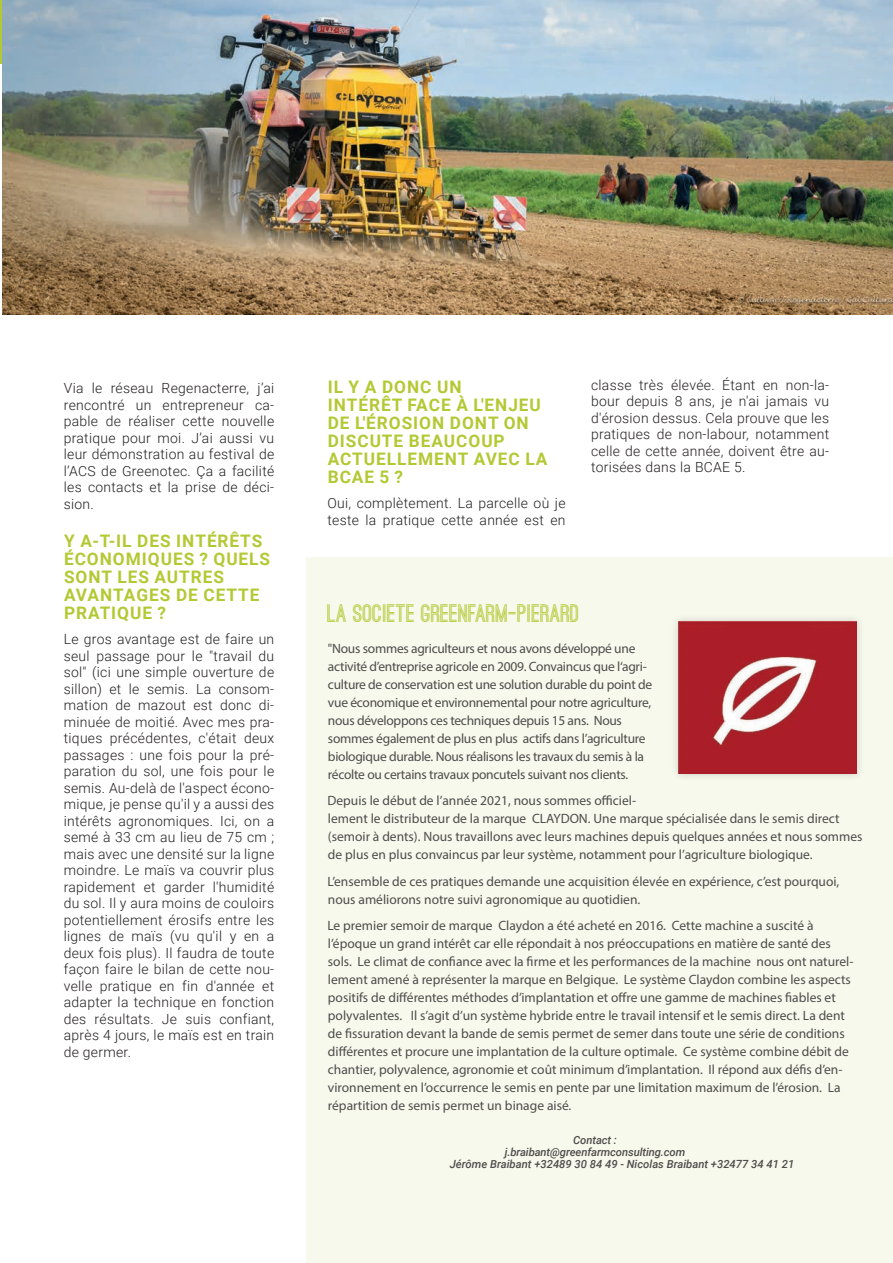
<style>
.page{position:relative;width:893px;height:1263px;background:#fff}
.page>*{position:absolute;margin:0;border:0;box-sizing:border-box;transform-origin:0 0}
.t1{font:700 24px "Ostrich Sans";color:#b3c934}
.t2{font:700 17.25px/18px "Roboto";letter-spacing:.055em;color:#b3c934}
.t3{font:300 13.95px/16.5px "Roboto";letter-spacing:.02em;color:#231f20;text-align:justify}
.t4{font:13.5px/18px "Myriad Pro";color:#4f4c4b}
.t5{font:13.5px/18px "Myriad Pro";letter-spacing:-.02em;color:#4f4c4b}
.t6{font:italic 500 11.25px "Roboto";color:#4f4c4b}
</style>
<div class="page">
<div style="left:306px;top:557px;width:587px;height:706px;background:#f7f9ed"></div>
<div style="left:670px;top:613px;width:194px;height:169px;background:#231f20;opacity:.2"></div>
<img style="left:678px;top:621px;width:178px;height:153px">
<img style="left:2px;top:0;width:891px;height:315px">
<p class="t3" style="left:64px;top:379px;width:212px">Via le réseau Regenacterre, j’ai rencontré un entrepreneur ca&shy;pable de réaliser cette nouvelle pratique pour moi. J’ai aussi vu leur démonstration au festival de l’ACS de Greenotec. Ça a facilité les contacts et la prise de déci&shy;sion.</p>
<p class="t2" style="left:64px;top:532px;width:208px">Y A-T-IL DES INTÉRÊTS<br>ÉCONOMIQUES ? QUELS<br>SONT LES AUTRES<br>AVANTAGES DE CETTE<br>PRATIQUE ?</p>
<p class="t3" style="left:64px;top:631px;width:212px">Le gros avantage est de faire un seul passage pour le "travail du sol" (ici une simple ouverture de sillon) et le semis. La consom&shy;mation de mazout est donc di&shy;minuée de moitié. Avec mes pra&shy;tiques précédentes, c'était deux passages : une fois pour la pré&shy;paration du sol, une fois pour le semis. Au-delà de l'aspect écono&shy;mique, je pense qu'il y a aussi des intérêts agronomiques. Ici, on a semé à 33 cm au lieu de 75 cm ; mais avec une densité sur la ligne moindre. Le maïs va couvrir plus rapidement et garder l'humidité du sol. Il y aura moins de couloirs potentiellement érosifs entre les lignes de maïs (vu qu'il y en a deux fois plus). Il faudra de toute façon faire le bilan de cette nou&shy;velle pratique en fin d'année et adapter la technique en fonction des résultats. Je suis confiant, après 4 jours, le maïs est en train de germer.</p>
<p class="t2" style="left:328px;top:377px;width:221px">IL Y A DONC UN<br>INTÉRÊT FACE À L'ENJEU<br>DE L'ÉROSION DONT ON<br>DISCUTE BEAUCOUP<br>ACTUELLEMENT AVEC LA<br>BCAE 5 ?</p>
<p class="t3" style="left:327px;top:494px;width:240px">Oui, complètement. La parcelle où je teste la pratique cette année est en</p>
<p class="t3" style="left:591px;top:376px;width:240px">classe très élevée. Étant en non-la&shy;bour depuis 8 ans, je n'ai jamais vu d'érosion dessus. Cela prouve que les pratiques de non-labour, notamment celle de cette année, doivent être au&shy;torisées dans la BCAE 5.</p>
<h1 class="t1" style="left:327px;top:604px;width:254px">LA SOCIETE GREENFARM-PIERARD</h1>
<p class="t5" style="left:328px;top:639px;width:326px">"Nous sommes agriculteurs et nous avons développé une activité d’entreprise agricole en 2009. Convaincus que l‘agri&shy;culture de conservation est une solution durable du point de vue économique et environnemental pour notre agriculture, nous développons ces techniques depuis 15 ans. Nous sommes également de plus en plus actifs dans l’agriculture biologique durable. Nous réalisons les travaux du semis à la récolte ou certains travaux poncutels suivant nos clients.</p>
<p class="t4" style="left:327px;top:791px;width:537px">Depuis le début de l’année 2021, nous sommes officiel-<br>lement le distributeur de la marque CLAYDON. Une marque spécialisée dans le semis direct (semoir à dents). Nous travaillons avec leurs machines depuis quelques années et nous sommes de plus en plus convaincus par leur système, notamment pour l’agriculture biologique.</p>
<p class="t4" style="left:327px;top:872px;width:513px">L’ensemble de ces pratiques demande une acquisition élevée en expérience, c’est pourquoi, nous améliorons notre suivi agronomique au quotidien.</p>
<p class="t4" style="left:327px;top:916px;width:528px">Le premier semoir de marque Claydon a été acheté en 2016. Cette machine a suscité à l’époque un grand intérêt car elle répondait à nos préoccupations en matière de santé des sols. Le climat de confiance avec la firme et les performances de la machine nous ont naturel&shy;lement amené à représenter la marque en Belgique. Le système Claydon combine les aspects positifs de différentes méthodes d’implantation et offre une gamme de machines fiables et polyvalentes. Il s’agit d’un système hybride entre le travail intensif et le semis direct. La dent de fissuration devant la bande de semis permet de semer dans toute une série de conditions différentes et procure une implantation de la culture optimale. Ce système combine débit de chantier, polyvalence, agronomie et coût minimum d’implantation. Il répond aux défis d’en&shy;vironnement en l’occurrence le semis en pente par une limitation maximum de l’érosion. La répartition de semis permet un binage aisé.</p>
<p class="t6" style="left:573px;top:1132px;width:45px">Contact :</p>
<p class="t6" style="left:505px;top:1144px;width:182px">j.braibant@greenfarmconsulting.com</p>
<p class="t6" style="left:450px;top:1156px;width:346px">Jérôme Braibant +32489 30 84 49 - Nicolas Braibant +32477 34 41 21</p>
</div>
